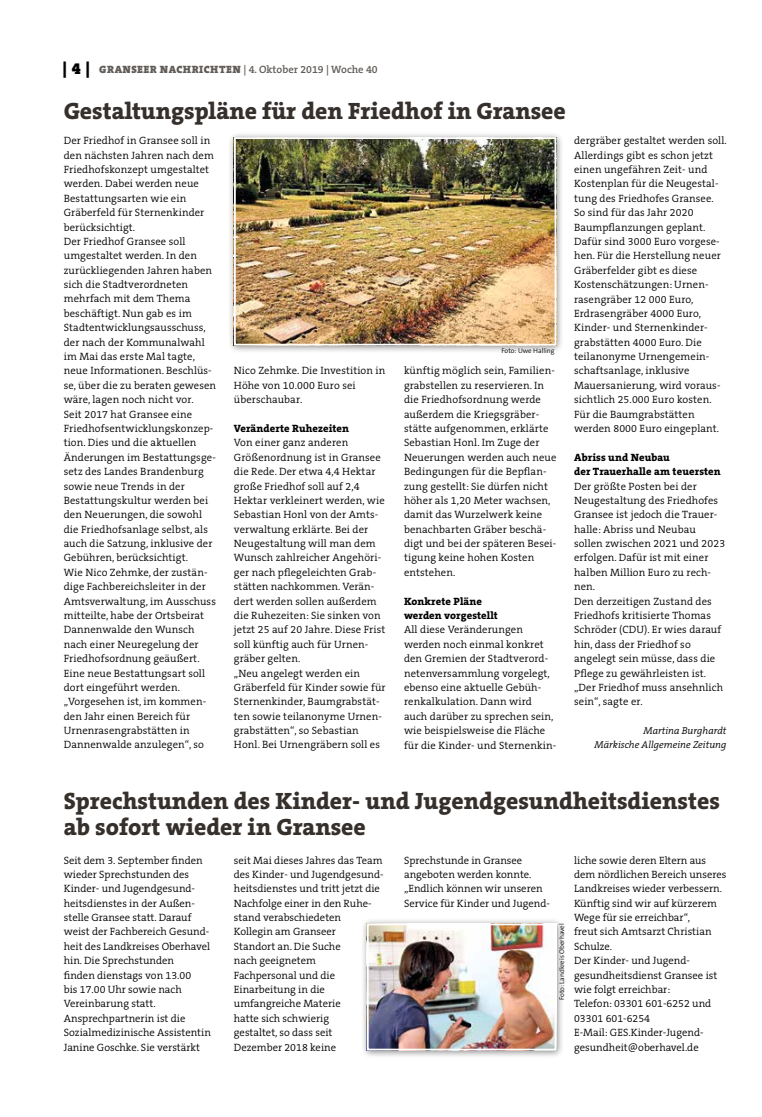
<style>
.page{position:relative;width:762px;height:1117px;background:#fff}
.page>*{position:absolute;margin:0;border:0;box-sizing:border-box;transform-origin:0 0}
.t1{font:800 23.75px/26.2px "The Serif B W8";color:#36302d}
.t2{font:300 10.62px/14.4px "The Serif B W4";letter-spacing:.01em;color:#000}
.t3{font:800 10.62px/14.4px "The Serif B W8";letter-spacing:.01em;color:#000}
.t4{font:600 10.62px "The Serif B W6";color:#615c58}
.t5{font:italic 300 10px/14.4px "The Serif B W4";color:#000;text-align:right}
.t6{font:300 6.88px "The Sans B W4";color:#000}
.s1{font-family:"The Serif B W9";font-weight:900;font-size:16.25px;color:#000}
.s2{font-family:"The Serif B W9";font-weight:900}
</style>
<div class="page">
<div style="left:228px;top:131px;width:336px;height:222px;background:#000;opacity:.45"></div>
<img style="left:237px;top:140px;width:316px;height:202px">
<div style="left:234px;top:137px;width:322px;height:208px;border:2px solid #fff"></div>
<div style="left:361px;top:917px;width:203px;height:141px;background:#000;opacity:.45"></div>
<img style="left:370px;top:926px;width:183px;height:121px">
<div style="left:367px;top:923px;width:189px;height:127px;border:2px solid #fff"></div>
<p class="t4" style="left:63px;top:63px;width:316px"><span class="s1">| 4 |</span> <span class="s2">GRANSEER NACHRICHTEN</span> | 4. Oktober 2019 | Woche 40</p>
<h1 class="t1" style="left:64px;top:97px;width:504px">Gestaltungspläne für den Friedhof in Gransee</h1>
<p class="t2" style="left:64px;top:133px;width:154px">Der Friedhof in Gransee soll in den nächsten Jahren nach dem<br>Friedhofskonzept umgestaltet werden. Dabei werden neue<br>Bestattungsarten wie ein<br>Gräberfeld für Sternenkinder berücksichtigt.<br>Der Friedhof Gransee soll umgestaltet werden. In den zurückliegenden Jahren haben sich die Stadtverordneten mehrfach mit dem Thema beschäftigt. Nun gab es im<br>Stadtentwicklungsausschuss, der nach der Kommunalwahl im Mai das erste Mal tagte, neue Informationen. Beschlüs&shy;se, über die zu beraten gewesen wäre, lagen noch nicht vor.<br>Seit 2017 hat Gransee eine<br>Friedhofsentwicklungskonzep&shy;tion. Dies und die aktuellen<br>Änderungen im Bestattungsge&shy;setz des Landes Brandenburg sowie neue Trends in der<br>Bestattungskultur werden bei den Neuerungen, die sowohl die Friedhofsanlage selbst, als auch die Satzung, inklusive der<br>Gebühren, berücksichtigt.<br>Wie Nico Zehmke, der zustän&shy;dige Fachbereichsleiter in der<br>Amtsverwaltung, im Ausschuss mitteilte, habe der Ortsbeirat<br>Dannenwalde den Wunsch nach einer Neuregelung der<br>Friedhofsordnung geäußert.<br>Eine neue Bestattungsart soll dort eingeführt werden. „Vorgesehen ist, im kommen&shy;den Jahr einen Bereich für<br>Urnenrasengrabstätten in<br>Dannenwalde anzulegen“, so</p>
<p class="t6" style="left:501px;top:346px;width:55px">Foto: Uwe Halling</p>
<p class="t2" style="left:404px;top:363px;width:154px">künftig möglich sein, Familien&shy;grabstellen zu reservieren. In die Friedhofsordnung werde außerdem die Kriegsgräber&shy;stätte aufgenommen, erklärte<br>Sebastian Honl. Im Zuge der<br>Neuerungen werden auch neue<br>Bedingungen für die Bepflan&shy;zung gestellt: Sie dürfen nicht höher als 1,20 Meter wachsen, damit das Wurzelwerk keine benachbarten Gräber beschä&shy;digt und bei der späteren Besei&shy;tigung keine hohen Kosten entstehen.</p>
<p class="t3" style="left:404px;top:593px;width:95px">Konkrete Pläne werden vorgestellt</p>
<p class="t2" style="left:404px;top:622px;width:154px">All diese Veränderungen werden noch einmal konkret den Gremien der Stadtverord&shy;netenversammlung vorgelegt, ebenso eine aktuelle Gebüh&shy;renkalkulation. Dann wird auch darüber zu sprechen sein, wie beispielsweise die Fläche für die Kinder- und Sternenkin-</p>
<p class="t2" style="left:234px;top:363px;width:153px">Nico Zehmke. Die Investition in<br>Höhe von 10.000 Euro sei überschaubar.</p>
<p class="t3" style="left:234px;top:421px;width:117px">Veränderte Ruhezeiten</p>
<p class="t2" style="left:234px;top:435px;width:153px">Von einer ganz anderen<br>Größenordnung ist in Gransee die Rede. Der etwa 4,4 Hektar große Friedhof soll auf 2,4<br>Hektar verkleinert werden, wie<br>Sebastian Honl von der Amts&shy;verwaltung erklärte. Bei der<br>Neugestaltung will man dem<br>Wunsch zahlreicher Angehöri&shy;ger nach pflegeleichten Grab&shy;stätten nachkommen. Verän&shy;dert werden sollen außerdem die Ruhezeiten: Sie sinken von jetzt 25 auf 20 Jahre. Diese Frist soll künftig auch für Urnen&shy;gräber gelten.<br>„Neu angelegt werden ein<br>Gräberfeld für Kinder sowie für<br>Sternenkinder, Baumgrabstät&shy;ten sowie teilanonyme Urnen&shy;grabstätten“, so Sebastian<br>Honl. Bei Urnengräbern soll es</p>
<p class="t2" style="left:574px;top:133px;width:154px">dergräber gestaltet werden soll.<br>Allerdings gibt es schon jetzt einen ungefähren Zeit- und<br>Kostenplan für die Neugestal&shy;tung des Friedhofes Gransee.<br>So sind für das Jahr 2020<br>Baumpflanzungen geplant.<br>Dafür sind 3000 Euro vorgese&shy;hen. Für die Herstellung neuer<br>Gräberfelder gibt es diese<br>Kostenschätzungen: Urnen&shy;rasengräber 12 000 Euro,<br>Erdrasengräber 4000 Euro,<br>Kinder- und Sternenkinder&shy;grabstätten 4000 Euro. Die teilanonyme Urnengemein&shy;schaftsanlage, inklusive<br>Mauersanierung, wird voraus&shy;sichtlich 25.000 Euro kosten.<br>Für die Baumgrabstätten werden 8000 Euro eingeplant.</p>
<p class="t3" style="left:574px;top:450px;width:148px">Abriss und Neubau<br>der Trauerhalle am teuersten</p>
<p class="t2" style="left:574px;top:478px;width:153px">Der größte Posten bei der<br>Neugestaltung des Friedhofes<br>Gransee ist jedoch die Trauer&shy;halle: Abriss und Neubau sollen zwischen 2021 und 2023 erfolgen. Dafür ist mit einer halben Million Euro zu rech&shy;nen.<br>Den derzeitigen Zustand des<br>Friedhofs kritisierte Thomas<br>Schröder (CDU). Er wies darauf hin, dass der Friedhof so angelegt sein müsse, dass die<br>Pflege zu gewährleisten ist. „Der Friedhof muss ansehnlich sein“, sagte er.</p>
<p class="t5" style="left:594px;top:723px;width:133px">Martina Burghardt<br>Märkische Allgemeine Zeitung</p>
<h1 class="t1" style="left:64px;top:787px;width:657px">Sprechstunden des Kinder- und Jugendgesundheitsdienstes ab sofort wieder in Gransee</h1>
<p class="t2" style="left:64px;top:852px;width:149px">Seit dem 3. September finden wieder Sprechstunden des<br>Kinder- und Jugendgesund&shy;heitsdienstes in der Außen&shy;stelle Gransee statt. Darauf weist der Fachbereich Gesund&shy;heit des Landkreises Oberhavel hin. Die Sprechstunden<br>finden dienstags von 13.00<br>bis 17.00 Uhr sowie nach<br>Vereinbarung statt.<br>Ansprechpartnerin ist die<br>Sozialmedizinische Assistentin<br>Janine Goschke. Sie verstärkt</p>
<p class="t2" style="left:234px;top:852px;width:151px">seit Mai dieses Jahres das Team des Kinder- und Jugendgesund&shy;heitsdienstes und tritt jetzt die<br>Nachfolge einer in den Ruhe&shy;stand verabschiedeten<br>Kollegin am Granseer<br>Standort an. Die Suche<br>nach geeignetem<br>Fachpersonal und die<br>Einarbeitung in die umfangreiche Materie<br>hatte sich schwierig<br>gestaltet, so dass seit<br>Dezember 2018 keine</p>
<p class="t2" style="left:404px;top:852px;width:147px">Sprechstunde in Gransee angeboten werden konnte. „Endlich können wir unseren<br>Service für Kinder und Jugend-</p>
<p class="t2" style="left:574px;top:852px;width:154px">liche sowie deren Eltern aus dem nördlichen Bereich unseres<br>Landkreises wieder verbessern.<br>Künftig sind wir auf kürzerem<br>Wege für sie erreichbar“,<br>freut sich Amtsarzt Christian<br>Schulze.<br>Der Kinder- und Jugend&shy;gesundheitsdienst Gransee ist wie folgt erreichbar:<br>Telefon: 03301 601-6252 und<br>03301 601-6254<br>E-Mail: GES.Kinder-Jugend&shy;gesundheit@oberhavel.de</p>
<p class="t6" style="left:557px;top:999px;width:78px;rotate:-90deg">Foto: Landkreis Oberhavel</p>
</div>
